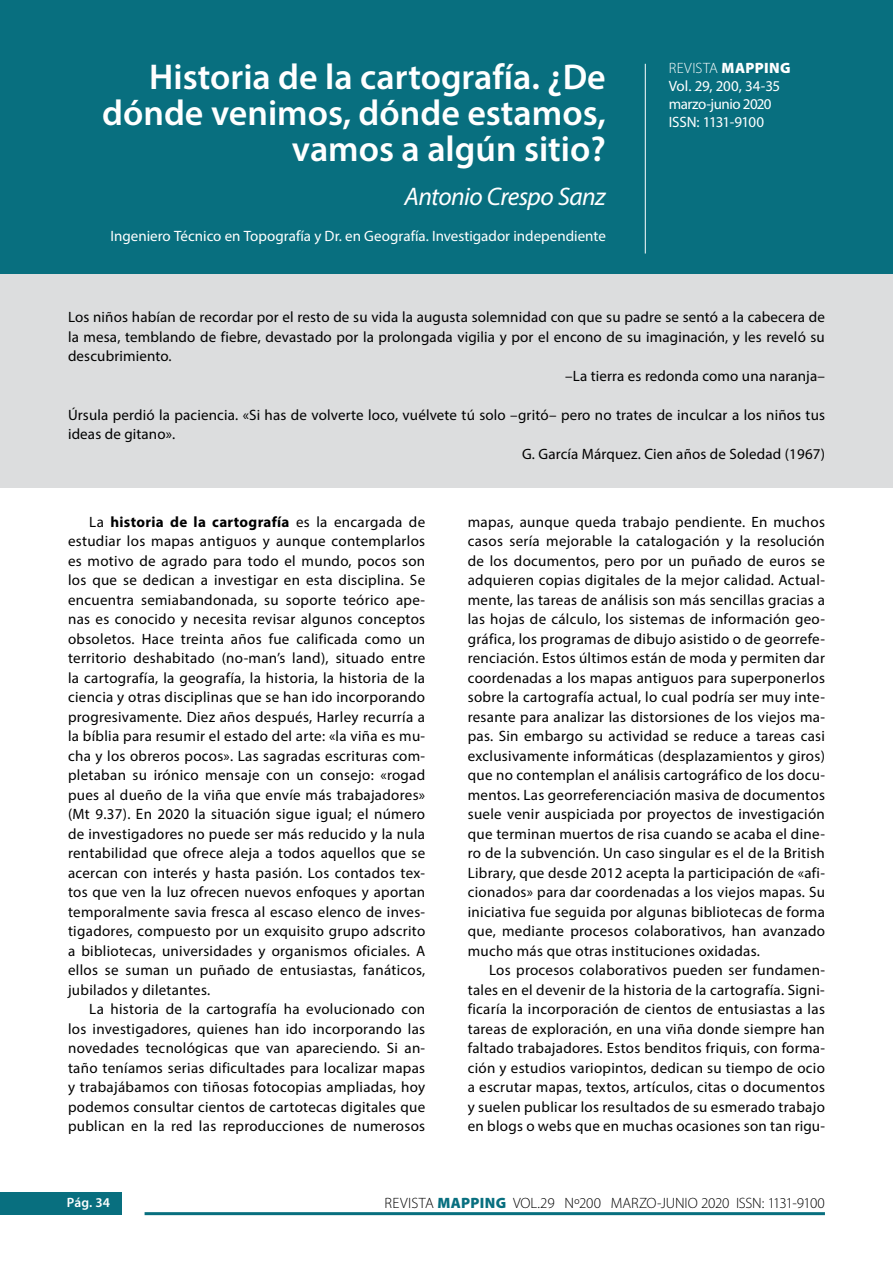
<style>
.page{position:relative;width:893px;height:1263px;background:#fff}
.page>*{position:absolute;margin:0;border:0;box-sizing:border-box;transform-origin:0 0}
.t1{font:600 36px/36px "Myriad Pro";color:#fff;text-align:right}
.t2{font:italic 25.5px "Myriad Pro";letter-spacing:-.025em;color:#fff}
.t3{font:15px/19.5px "Myriad Pro";letter-spacing:.01em;color:#000;text-align:justify}
.t4{font:15px "Myriad Pro";color:#fff}
.t5{font:15px/18px "Myriad Pro";letter-spacing:-.03em;color:#fff}
.t6{font:300 15px "Myriad Pro";letter-spacing:-.01em;color:#000}
.t7{font:600 13.5px "Myriad Pro";color:#fff}
.s1{font-weight:300}
.s2{font-weight:900}
.s3{font-weight:700}
.s4{font-weight:900;color:#086f7f}
</style>
<div class="page">
<div style="left:0;top:1193px;width:121px;height:22px;background:#086f7f"></div>
<hr style="left:145px;top:1212px;width:680px;height:3px;background:#086f7f">
<div style="left:0;top:0;width:893px;height:273px;background:#086f7f"></div>
<hr style="left:645px;top:64px;width:1px;height:189px;background:#fff">
<div style="left:0;top:274px;width:893px;height:214px;background:#dcddde"></div>
<h1 class="t1" style="left:102px;top:58px;width:505px">Historia de la cartografía. ¿De dónde venimos, dónde estamos, vamos a algún sitio?</h1>
<h2 class="t2" style="left:404px;top:180px;width:203px">Antonio Crespo Sanz</h2>
<p class="t4" style="left:111px;top:226px;width:497px">Ingeniero Técnico en Topografía y Dr. en Geografía. Investigador independiente</p>
<p class="t5" style="left:669px;top:59px;width:123px"><span class="s1">REVISTA</span> <span class="s2">MAPPING<br></span>Vol. 29, 200, 34-35 marzo-junio 2020<br>ISSN: 1131-9100</p>
<p class="t3" style="left:68px;top:307px;width:758px">Los niños habían de recordar por el resto de su vida la augusta solemnidad con que su padre se sentó a la cabecera de</p>
<p class="t3" style="left:68px;top:327px;width:758px">la mesa, temblando de fiebre, devastado por la prolongada vigilia y por el encono de su imaginación, y les reveló su</p>
<p class="t3" style="left:68px;top:346px;width:105px">descubrimiento.</p>
<p class="t3" style="left:565px;top:366px;width:261px">–La tierra es redonda como una naranja–</p>
<p class="t3" style="left:68px;top:405px;width:758px">Úrsula perdió la paciencia. «Si has de volverte loco, vuélvete tú solo –gritó– pero no trates de inculcar a los niños tus</p>
<p class="t3" style="left:68px;top:424px;width:109px">ideas de gitano».</p>
<p class="t3" style="left:522px;top:444px;width:304px">G. García Márquez. Cien años de Soledad (1967)</p>
<p class="t3" style="left:68px;top:511px;width:359px;text-indent:21px">La <span class="s3">historia de la cartografía</span> es la encargada de estudiar los mapas antiguos y aunque contemplarlos es motivo de agrado para todo el mundo, pocos son los que se dedican a investigar en esta disciplina. Se encuentra semiabandonada, su soporte teórico ape&shy;nas es conocido y necesita revisar algunos conceptos obsoletos. Hace treinta años fue calificada como un territorio deshabitado (no-man’s land), situado entre la cartografía, la geografía, la historia, la historia de la ciencia y otras disciplinas que se han ido incorporando progresivamente. Diez años después, Harley recurría a la bíblia para resumir el estado del arte: «la viña es mu&shy;cha y los obreros pocos». Las sagradas escrituras com&shy;pletaban su irónico mensaje con un consejo: «rogad pues al dueño de la viña que envíe más trabajadores» (Mt 9.37). En 2020 la situación sigue igual; el número de investigadores no puede ser más reducido y la nula rentabilidad que ofrece aleja a todos aquellos que se acercan con interés y hasta pasión. Los contados tex&shy;tos que ven la luz ofrecen nuevos enfoques y aportan temporalmente savia fresca al escaso elenco de inves&shy;tigadores, compuesto por un exquisito grupo adscrito a bibliotecas, universidades y organismos oficiales. A ellos se suman un puñado de entusiastas, fanáticos, jubilados y diletantes.</p>
<p class="t3" style="left:68px;top:999px;width:359px;text-indent:21px">La historia de la cartografía ha evolucionado con los investigadores, quienes han ido incorporando las novedades tecnológicas que van apareciendo. Si an&shy;taño teníamos serias dificultades para localizar mapas y trabajábamos con tiñosas fotocopias ampliadas, hoy podemos consultar cientos de cartotecas digitales que publican en la red las reproducciones de numerosos</p>
<p class="t3" style="left:468px;top:511px;width:359px">mapas, aunque queda trabajo pendiente. En muchos casos sería mejorable la catalogación y la resolución de los documentos, pero por un puñado de euros se adquieren copias digitales de la mejor calidad. Actual&shy;mente, las tareas de análisis son más sencillas gracias a las hojas de cálculo, los sistemas de información geo&shy;gráfica, los programas de dibujo asistido o de georrefe&shy;renciación. Estos últimos están de moda y permiten dar coordenadas a los mapas antiguos para superponerlos sobre la cartografía actual, lo cual podría ser muy inte&shy;resante para analizar las distorsiones de los viejos ma&shy;pas. Sin embargo su actividad se reduce a tareas casi exclusivamente informáticas (desplazamientos y giros) que no contemplan el análisis cartográfico de los docu&shy;mentos. Las georreferenciación masiva de documentos suele venir auspiciada por proyectos de investigación que terminan muertos de risa cuando se acaba el dine&shy;ro de la subvención. Un caso singular es el de la British Library, que desde 2012 acepta la participación de «afi&shy;cionados» para dar coordenadas a los viejos mapas. Su iniciativa fue seguida por algunas bibliotecas de forma que, mediante procesos colaborativos, han avanzado mucho más que otras instituciones oxidadas.</p>
<p class="t3" style="left:468px;top:960px;width:359px;text-indent:21px">Los procesos colaborativos pueden ser fundamen&shy;tales en el devenir de la historia de la cartografía. Signi&shy;ficaría la incorporación de cientos de entusiastas a las tareas de exploración, en una viña donde siempre han faltado trabajadores. Estos benditos friquis, con forma&shy;ción y estudios variopintos, dedican su tiempo de ocio a escrutar mapas, textos, artículos, citas o documentos y suelen publicar los resultados de su esmerado trabajo en blogs o webs que en muchas ocasiones son tan rigu-</p>
<p class="t7" style="left:67px;top:1194px;width:44px">Pág. 34</p>
<p class="t6" style="left:385px;top:1194px;width:442px">REVISTA <span class="s4">MAPPING</span> VOL.29 Nº200 MARZO-JUNIO 2020 ISSN: 1131-9100</p>
</div>
